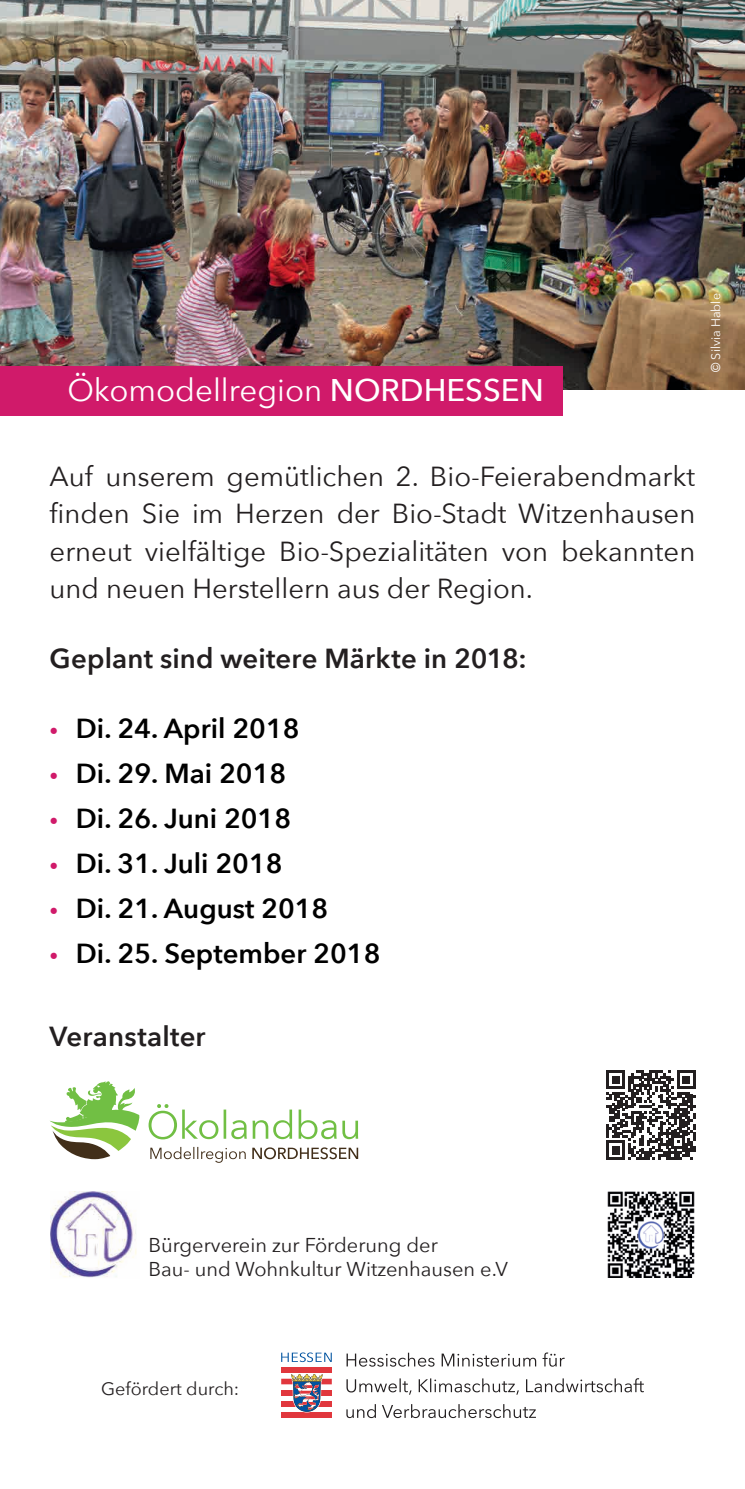
<style>
.page{position:relative;width:745px;height:1489px;background:#fff}
.page>*{position:absolute;margin:0;border:0;box-sizing:border-box;transform-origin:0 0}
.t1{font:31.25px "Avenir Next";color:#fff}
.t2{font:27.5px/37.5px "Avenir Next";color:#231f20;text-align:justify}
.t3{font:600 27.5px "Avenir Next";color:#000}
.t4{font:600 27.5px "Avenir Next";letter-spacing:.005em;color:#231f20}
.t5{font:20px/24px "Avenir Next";color:#231f20}
.t6{font:18px "Avenir Next";color:#231f20}
.t7{font:12.5px "Avenir Next";color:#fff}
.s1{font-weight:500}
.s2{font-family:"Arial"}
.s3{font-weight:400;font-size:17.5px;color:#d01a6a}
.s4{font-size:17.5px;color:#d01a6a}
</style>
<div class="page">
<svg style="left:346px;top:1404px;width:189px;height:13px"></svg>
<svg style="left:346px;top:1378px;width:297px;height:16px"></svg>
<svg style="left:346px;top:1352px;width:218px;height:14px"></svg>
<svg style="left:281px;top:1372px;width:50px;height:35px"></svg>
<div style="left:281px;top:1367px;width:50px;height:5px;background:#e1373d"></div>
<div style="left:281px;top:1378px;width:50px;height:6px;background:#e1373d"></div>
<div style="left:281px;top:1389px;width:50px;height:6px;background:#e1373d"></div>
<div style="left:281px;top:1400px;width:50px;height:6px;background:#e1373d"></div>
<div style="left:281px;top:1412px;width:50px;height:5px;background:#e1373d"></div>
<svg style="left:290px;top:1373px;width:33px;height:39px"></svg>
<svg style="left:281px;top:1352px;width:50px;height:9px"></svg>
<img style="left:50px;top:1191px;width:87px;height:87px">
<img style="left:607px;top:1191px;width:87px;height:85px">
<img style="left:0;top:0;width:744px;height:390px">
<div style="left:0;top:366px;width:562px;height:49px;background:#d01a6a"></div>
<svg style="left:606px;top:1070px;width:88px;height:89px"></svg>
<svg style="left:50px;top:1081px;width:90px;height:78px"></svg>
<svg style="left:148px;top:1104px;width:210px;height:35px"></svg>
<svg style="left:150px;top:1146px;width:208px;height:16px"></svg>
<p class="t1" style="left:67px;top:364px;width:477px">Ökomodellregion <span class="s1">NORDHESSEN</span></p>
<p class="t7" style="left:704px;top:372px;width:80px;rotate:-90deg"><span class="s2">©</span> Silvia Hable</p>
<p class="t2" style="left:50px;top:456px;width:646px">Auf unserem gemütlichen 2. Bio-Feierabendmarkt finden Sie im Herzen der Bio-Stadt Witzenhausen erneut vielfältige Bio-Spezialitäten von bekannten und neuen Herstellern aus der Region.</p>
<p class="t4" style="left:50px;top:635px;width:478px">Geplant sind weitere Märkte in 2018:</p>
<p class="t3" style="left:50px;top:705px;width:251px"><span class="s3">•</span> Di. 24. April 2018</p>
<p class="t3" style="left:50px;top:750px;width:238px"><span class="s4">•</span> Di. 29. Mai 2018</p>
<p class="t3" style="left:50px;top:795px;width:243px"><span class="s4">•</span> Di. 26. Juni 2018</p>
<p class="t3" style="left:50px;top:840px;width:234px"><span class="s4">•</span> Di. 31. Juli 2018</p>
<p class="t3" style="left:50px;top:885px;width:280px"><span class="s4">•</span> Di. 21. August 2018</p>
<p class="t3" style="left:50px;top:930px;width:332px"><span class="s4">•</span> Di. 25. September 2018</p>
<p class="t4" style="left:50px;top:1012px;width:157px">Veranstalter</p>
<p class="t5" style="left:148px;top:1231px;width:361px">Bürgerverein zur Förderung der<br>Bau- und Wohnkultur Witzenhausen e.V</p>
<p class="t6" style="left:101px;top:1373px;width:139px">Gefördert durch:</p>
</div>
